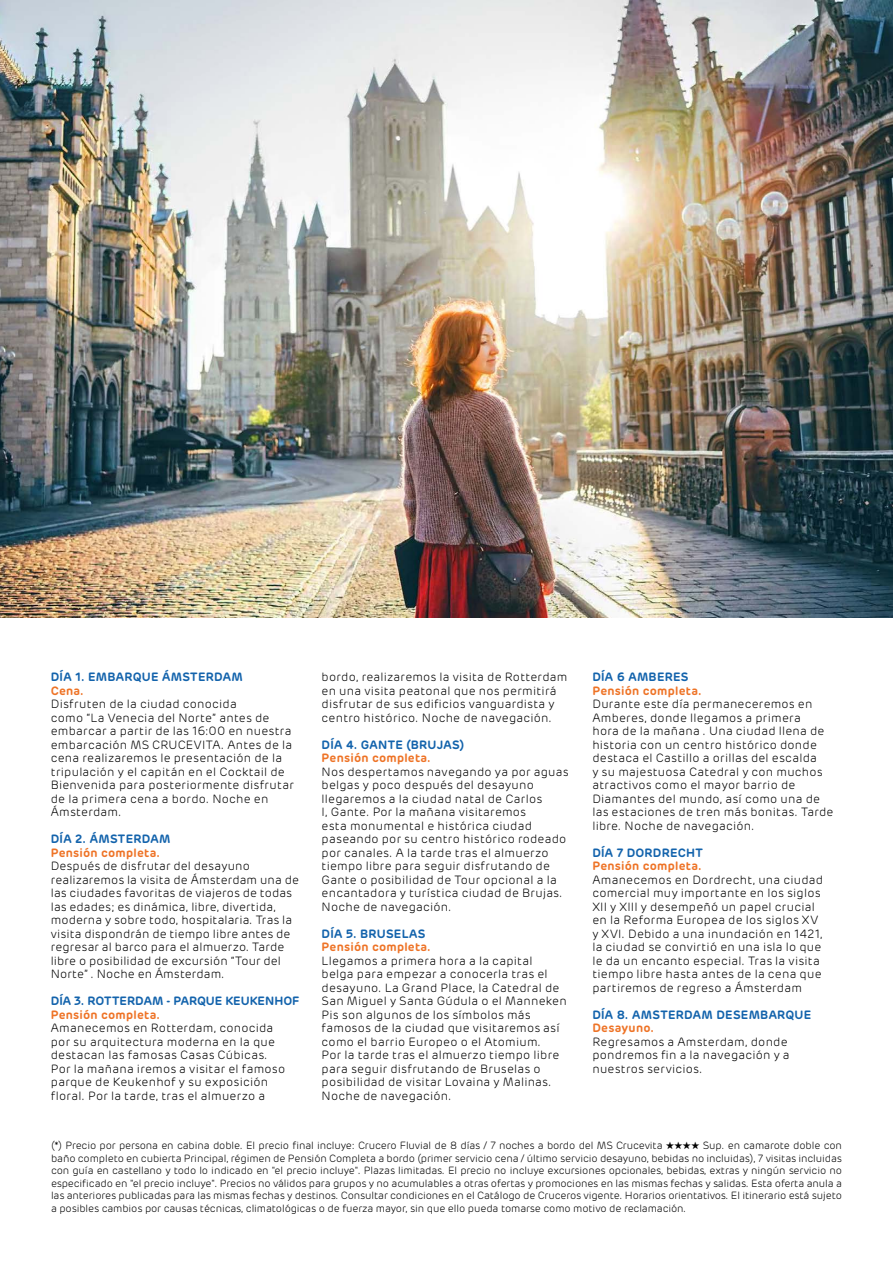
<style>
.page{position:relative;width:893px;height:1263px;background:#fff}
.page>*{position:absolute;margin:0;border:0;box-sizing:border-box;transform-origin:0 0}
.t1{font:300 12px/13.5px "Rubrik";letter-spacing:.02em;color:#000}
.t2{font:600 12px "Rubrik";letter-spacing:.02em;color:#1363ac}
.t3{font:600 12px "Rubrik";letter-spacing:.025em;color:#ee7326}
.t4{font:600 12px "Rubrik";color:#1363ac}
.t5{font:300 10.5px/12.6px "Rubrik";letter-spacing:-.01em;color:#000;text-align:justify}
</style>
<div class="page">
<img style="left:0;top:0;width:893px;height:617px">
<p class="t2" style="left:51px;top:669px;width:194px">DÍA 1. EMBARQUE ÁMSTERDAM</p>
<p class="t3" style="left:51px;top:683px;width:35px">Cena.</p>
<p class="t1" style="left:51px;top:698px;width:244px">Disfruten de la ciudad conocida<br>como “La Venecia del Norte” antes de embarcar a partir de las 16:00 en nuestra embarcación MS CRUCEVITA. Antes de la cena realizaremos le presentación de la tripulación y el capitán en el Cocktail de Bienvenida para posteriormente disfrutar de la primera cena a bordo. Noche en Ámsterdam.</p>
<p class="t2" style="left:51px;top:831px;width:121px">DÍA 2. ÁMSTERDAM</p>
<p class="t3" style="left:51px;top:845px;width:111px">Pensión completa.</p>
<p class="t1" style="left:51px;top:860px;width:250px">Después de disfrutar del desayuno realizaremos la visita de Ámsterdam una de las ciudades favoritas de viajeros de todas las edades; es dinámica, libre, divertida, moderna y sobre todo, hospitalaria. Tras la visita dispondrán de tiempo libre antes de regresar al barco para el almuerzo. Tarde libre o posibilidad de excursión “Tour del Norte” . Noche en Ámsterdam.</p>
<p class="t4" style="left:51px;top:993px;width:250px">DÍA 3. ROTTERDAM - PARQUE KEUKENHOF</p>
<p class="t3" style="left:51px;top:1007px;width:111px">Pensión completa.</p>
<p class="t1" style="left:51px;top:1022px;width:236px">Amanecemos en Rotterdam, conocida por su arquitectura moderna en la que destacan las famosas Casas Cúbicas.<br>Por la mañana iremos a visitar el famoso parque de Keukenhof y su exposición floral. Por la tarde, tras el almuerzo a</p>
<p class="t1" style="left:322px;top:671px;width:247px">bordo, realizaremos la visita de Rotterdam en una visita peatonal que nos permitirá disfrutar de sus edificios vanguardista y centro histórico. Noche de navegación.</p>
<p class="t2" style="left:322px;top:737px;width:144px">DÍA 4. GANTE (BRUJAS)</p>
<p class="t3" style="left:322px;top:750px;width:111px">Pensión completa.</p>
<p class="t1" style="left:322px;top:765px;width:248px">Nos despertamos navegando ya por aguas belgas y poco después del desayuno llegaremos a la ciudad natal de Carlos<br>I, Gante. Por la mañana visitaremos<br>esta monumental e histórica ciudad paseando por su centro histórico rodeado por canales. A la tarde tras el almuerzo tiempo libre para seguir disfrutando de Gante o posibilidad de Tour opcional a la encantadora y turística ciudad de Brujas.<br>Noche de navegación.</p>
<p class="t2" style="left:322px;top:926px;width:105px">DÍA 5. BRUSELAS</p>
<p class="t3" style="left:322px;top:939px;width:111px">Pensión completa.</p>
<p class="t1" style="left:322px;top:954px;width:247px">Llegamos a primera hora a la capital belga para empezar a conocerla tras el desayuno. La Grand Place, la Catedral de San Miguel y Santa Gúdula o el Manneken Pis son algunos de los símbolos más famosos de la ciudad que visitaremos así como el barrio Europeo o el Atomium.<br>Por la tarde tras el almuerzo tiempo libre para seguir disfrutando de Bruselas o posibilidad de visitar Lovaina y Malinas.<br>Noche de navegación.</p>
<p class="t2" style="left:592px;top:669px;width:98px">DÍA 6 AMBERES</p>
<p class="t3" style="left:592px;top:683px;width:111px">Pensión completa.</p>
<p class="t1" style="left:592px;top:698px;width:243px">Durante este día permaneceremos en Amberes, donde llegamos a primera<br>hora de la mañana . Una ciudad llena de historia con un centro histórico donde destaca el Castillo a orillas del escalda<br>y su majestuosa Catedral y con muchos atractivos como el mayor barrio de Diamantes del mundo, así como una de las estaciones de tren más bonitas. Tarde libre. Noche de navegación.</p>
<p class="t2" style="left:592px;top:845px;width:112px">DÍA 7 DORDRECHT</p>
<p class="t3" style="left:592px;top:858px;width:111px">Pensión completa.</p>
<p class="t1" style="left:592px;top:873px;width:232px">Amanecemos en Dordrecht, una ciudad comercial muy importante en los siglos XII y XIII y desempeñó un papel crucial en la Reforma Europea de los siglos XV y XVI. Debido a una inundación en 1421, la ciudad se convirtió en una isla lo que le da un encanto especial. Tras la visita tiempo libre hasta antes de la cena que partiremos de regreso a Ámsterdam</p>
<p class="t2" style="left:592px;top:1007px;width:220px">DÍA 8. AMSTERDAM DESEMBARQUE</p>
<p class="t3" style="left:592px;top:1020px;width:63px">Desayuno.</p>
<p class="t1" style="left:592px;top:1035px;width:199px">Regresamos a Amsterdam, donde pondremos fin a la navegación y a nuestros servicios.</p>
<p class="t5" style="left:51px;top:1139px;width:792px">(*) Precio por persona en cabina doble. El precio final incluye: Crucero Fluvial de 8 días / 7 noches a bordo del MS Crucevita ★★★★ Sup. en camarote doble con baño completo en cubierta Principal, régimen de Pensión Completa a bordo (primer servicio cena / último servicio desayuno, bebidas no incluidas), 7 visitas incluidas con guía en castellano y todo lo indicado en "el precio incluye". Plazas limitadas. El precio no incluye excursiones opcionales, bebidas, extras y ningún servicio no especificado en "el precio incluye". Precios no válidos para grupos y no acumulables a otras ofertas y promociones en las mismas fechas y salidas. Esta oferta anula a las anteriores publicadas para las mismas fechas y destinos. Consultar condiciones en el Catálogo de Cruceros vigente. Horarios orientativos. El itinerario está sujeto a posibles cambios por causas técnicas, climatológicas o de fuerza mayor, sin que ello pueda tomarse como motivo de reclamación.</p>
</div>
